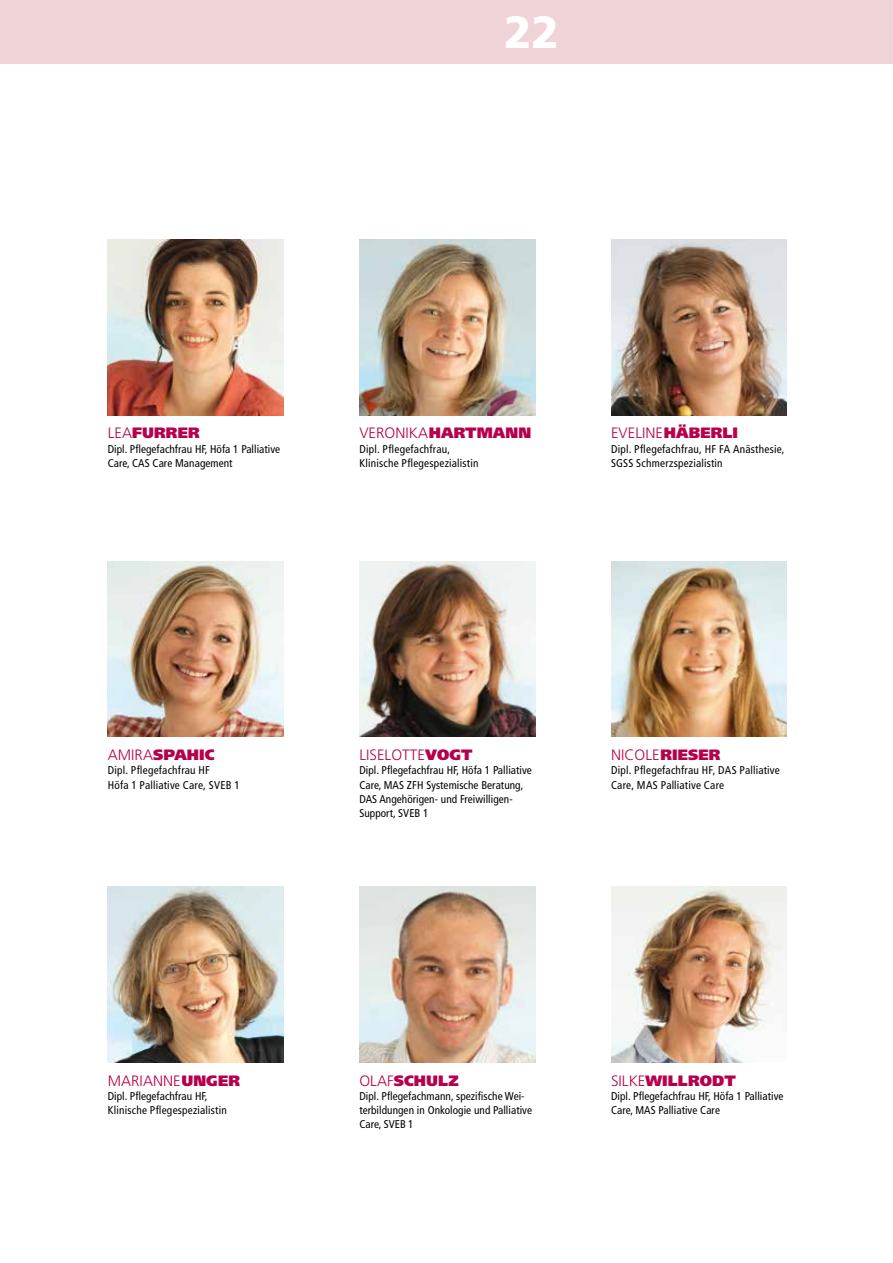
<style>
.page{position:relative;width:893px;height:1263px;background:#fff}
.page>*{position:absolute;margin:0;border:0;box-sizing:border-box;transform-origin:0 0}
.t1{font:900 45px "Frutiger LT";color:#fff}
.t2{font:300 15px "Frutiger LT";letter-spacing:.005em;color:#b6004b}
.t3{font:900 15px "Frutiger LT";letter-spacing:.005em;color:#b6004b}
.t4{font:condensed 11.25px/14.2px "Frutiger LT";letter-spacing:.005em;color:#000}
.s1{font-weight:300}
.s2{font-weight:900}
</style>
<div class="page">
<div style="left:0;top:0;width:893px;height:64px;background:#f0d3d6"></div>
<img style="left:108px;top:561px;width:175px;height:176px">
<img style="left:611px;top:561px;width:176px;height:176px">
<img style="left:359px;top:561px;width:176px;height:176px">
<img style="left:108px;top:887px;width:175px;height:175px">
<img style="left:359px;top:887px;width:176px;height:175px">
<img style="left:611px;top:239px;width:176px;height:176px">
<img style="left:359px;top:239px;width:176px;height:176px">
<img style="left:611px;top:887px;width:176px;height:175px">
<img style="left:108px;top:239px;width:175px;height:176px">
<h1 class="t1" style="left:504px;top:5px;width:57px">22</h1>
<h2 class="t3" style="left:108px;top:424px;width:93px"><span class="s1">LEA</span>FURRER</h2>
<p class="t4" style="left:108px;top:442px;width:174px">Dipl. Pflegefachfrau HF, Höfa 1 Palliative<br>Care, CAS Care Management</p>
<h2 class="t2" style="left:359px;top:425px;width:173px">VERONIKA<span class="s2">HARTMANN</span></h2>
<p class="t4" style="left:359px;top:442px;width:121px">Dipl. Pflegefachfrau,<br>Klinische Pflegespezialistin</p>
<h2 class="t2" style="left:611px;top:425px;width:129px">EVELINE<span class="s2">HÄBERLI</span></h2>
<p class="t4" style="left:611px;top:442px;width:175px">Dipl. Pflegefachfrau, HF FA Anästhesie,<br>SGSS Schmerzspezialistin</p>
<h2 class="t3" style="left:108px;top:746px;width:108px"><span class="s1">AMIRA</span>SPAHIC</h2>
<p class="t4" style="left:108px;top:763px;width:134px">Dipl. Pflegefachfrau HF<br>Höfa 1 Palliative Care, SVEB 1</p>
<h2 class="t2" style="left:108px;top:1072px;width:134px">MARIANNE<span class="s2">UNGER</span></h2>
<p class="t4" style="left:108px;top:1089px;width:121px">Dipl. Pflegefachfrau HF,<br>Klinische Pflegespezialistin</p>
<h2 class="t2" style="left:359px;top:746px;width:115px">LISELOTTE<span class="s2">VOGT</span></h2>
<p class="t4" style="left:359px;top:763px;width:174px">Dipl. Pflegefachfrau HF, Höfa 1 Palliative Care, MAS ZFH Systemische Beratung, DAS Angehörigen- und Freiwilligen-Support, SVEB 1</p>
<h2 class="t2" style="left:611px;top:746px;width:111px">NICOLE<span class="s2">RIESER</span></h2>
<p class="t4" style="left:611px;top:763px;width:170px">Dipl. Pflegefachfrau HF, DAS Palliative<br>Care, MAS Palliative Care</p>
<h2 class="t3" style="left:359px;top:1071px;width:101px"><span class="s1">OLAF</span>SCHULZ</h2>
<p class="t4" style="left:359px;top:1089px;width:174px">Dipl. Pflegefachmann, spezifische Wei&shy;terbildungen in Onkologie und Palliative<br>Care, SVEB 1</p>
<h2 class="t3" style="left:611px;top:1071px;width:126px"><span class="s1">SILKE</span>WILLRODT</h2>
<p class="t4" style="left:611px;top:1089px;width:174px">Dipl. Pflegefachfrau HF, Höfa 1 Palliative<br>Care, MAS Palliative Care</p>
</div>
